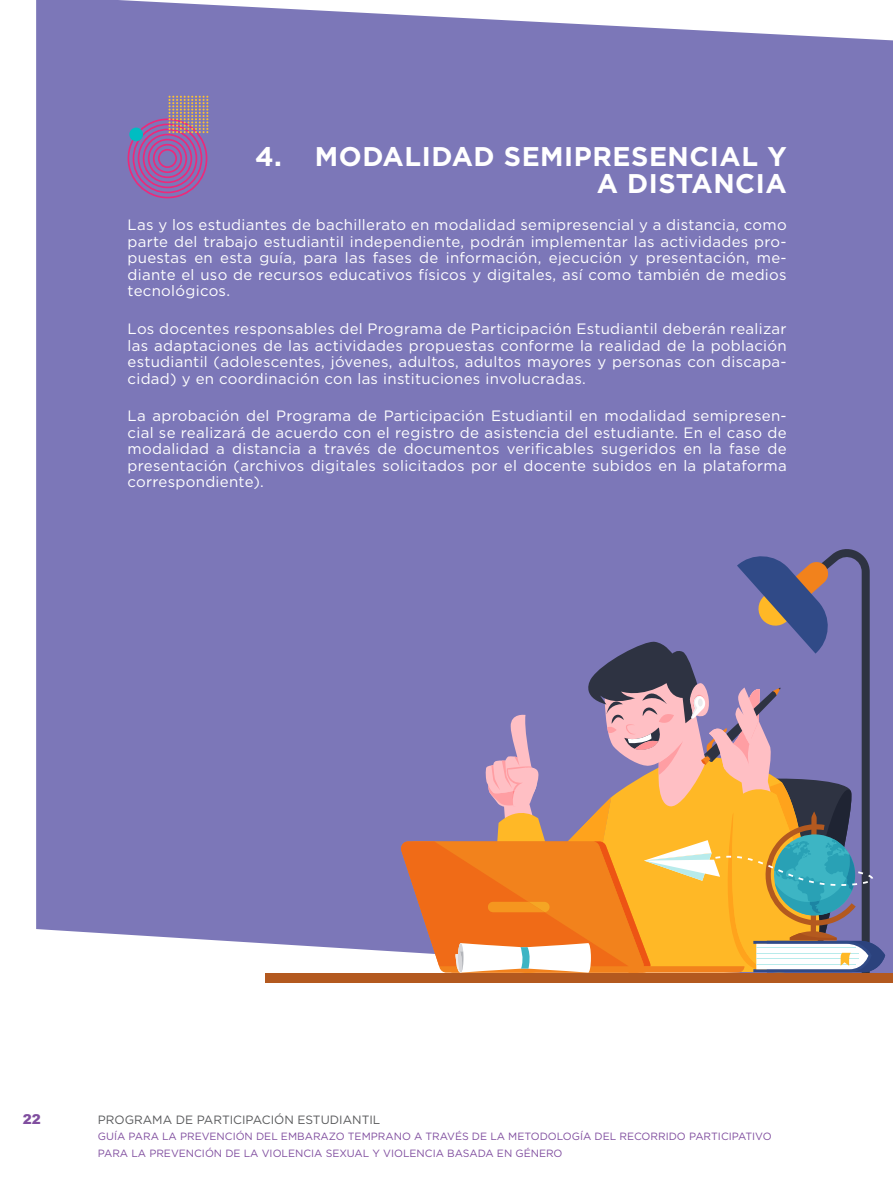
<style>
.page{position:relative;width:893px;height:1191px;background:#fff}
.page>*{position:absolute;margin:0;border:0;box-sizing:border-box;transform-origin:0 0}
.t1{font:700 27px/27px "Gotham";letter-spacing:.02em;color:#fff;text-align:right}
.t2{font:15px/16.5px "Gotham";letter-spacing:.02em;color:#fff;text-align:justify}
.t3{font:900 13.5px "Arial";color:#804e9f}
.t4{font:12px "Gotham";color:#58595b}
.t5{font:10.5px/16.5px "Gotham";color:#804e9f}
</style>
<div class="page">
<div style="left:36px;top:0;width:857px;height:982px;background:#7c77b8"></div>
<svg style="left:127px;top:96px;width:81px;height:103px;background:#996aa4"></svg>
<div style="left:129px;top:128px;width:14px;height:13px;background:#00bdc2;border-radius:50%"></div>
<div style="left:266px;top:972px;width:627px;height:10px;background:#b3591f"></div>
<svg style="left:400px;top:547px;width:485px;height:436px;background:#a38487"></svg>
<h1 class="t1" style="left:255px;top:142px;width:533px">4. MODALIDAD SEMIPRESENCIAL Y<br>A DISTANCIA</h1>
<p class="t2" style="left:128px;top:216px;width:661px">Las y los estudiantes de bachillerato en modalidad semipresencial y a distancia, como parte del trabajo estudiantil independiente, podrán implementar las actividades pro&shy;puestas en esta guía, para las fases de información, ejecución y presentación, me&shy;diante el uso de recursos educativos físicos y digitales, así como también de medios tecnológicos.</p>
<p class="t2" style="left:128px;top:320px;width:661px">Los docentes responsables del Programa de Participación Estudiantil deberán realizar las adaptaciones de las actividades propuestas conforme la realidad de la población estudiantil (adolescentes, jóvenes, adultos, adultos mayores y personas con discapa&shy;cidad) y en coordinación con las instituciones involucradas.</p>
<p class="t2" style="left:128px;top:407px;width:661px">La aprobación del Programa de Participación Estudiantil en modalidad semipresen&shy;cial se realizará de acuerdo con el registro de asistencia del estudiante. En el caso de modalidad a distancia a través de documentos verificables sugeridos en la fase de presentación (archivos digitales solicitados por el docente subidos en la plataforma correspondiente).</p>
<p class="t3" style="left:23px;top:1109px;width:20px">22</p>
<p class="t4" style="left:98px;top:1111px;width:284px">PROGRAMA DE PARTICIPACIÓN ESTUDIANTIL</p>
<p class="t5" style="left:98px;top:1128px;width:675px">GUÍA PARA LA PREVENCIÓN DEL EMBARAZO TEMPRANO A TRAVÉS DE LA METODOLOGÍA DEL RECORRIDO PARTICIPATIVO<br>PARA LA PREVENCIÓN DE LA VIOLENCIA SEXUAL Y VIOLENCIA BASADA EN GÉNERO</p>
</div>
